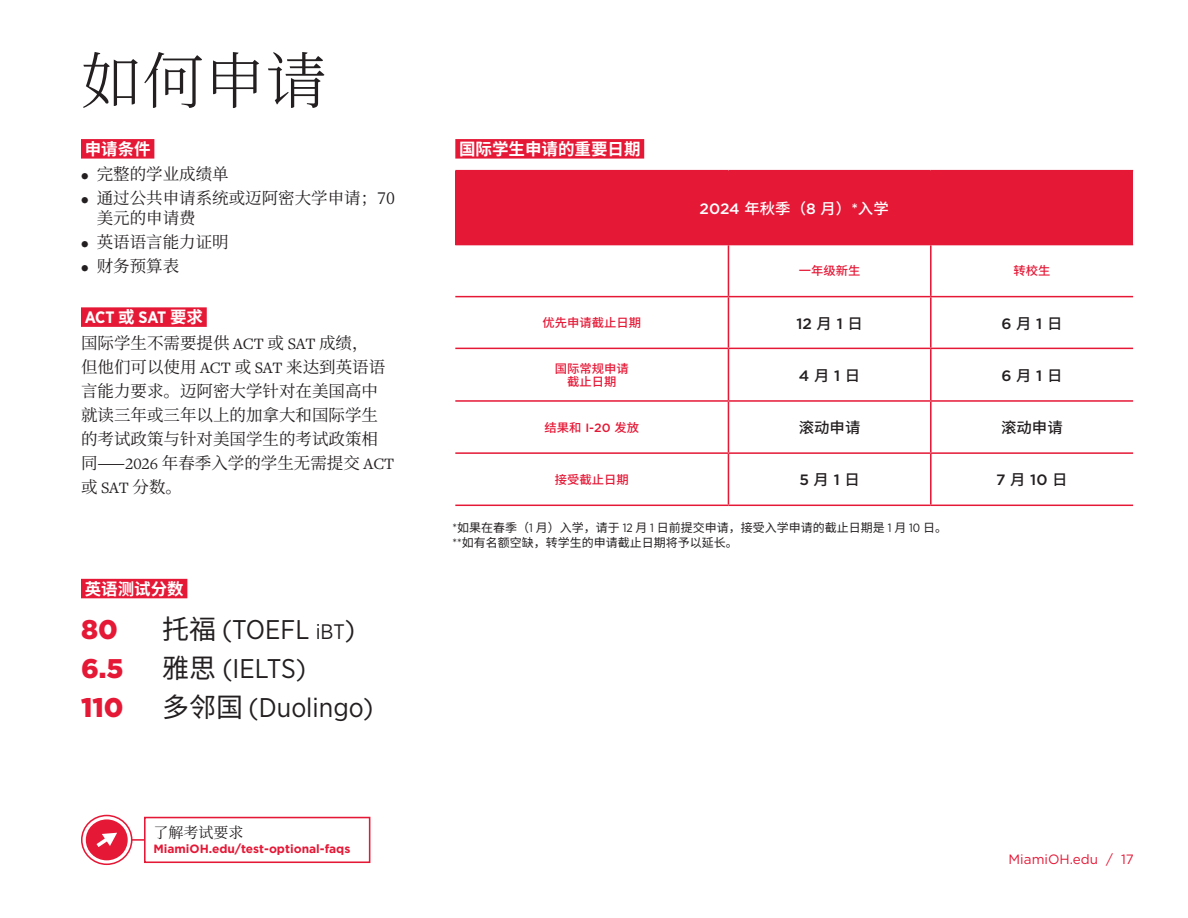
<style>
.page{position:relative;width:1188px;height:918px;background:#fff}
.page>*{position:absolute;margin:0;border:0;box-sizing:border-box;transform-origin:0 0}
.t1{font:300 61.5px "Noto Serif SC";color:#231f20}
.t2{font:27px "Gotham Narrow";color:#231f20}
.t3{font:900 27px "Gotham";color:#e51836}
.t4{font:16.5px/24px "Noto Serif SC";color:#231f20}
.t5{font:700 16.5px "Noto Sans SC";color:#fff}
.t6{font:700 16.5px "Gotham Narrow";letter-spacing:-.025em;color:#fff}
.t7{font:500 15px "Gotham";color:#231f20}
.t8{font:500 15px "Noto Sans SC";color:#fff}
.t9{font:500 15px "Noto Sans SC";color:#231f20}
.t10{font:15px "Noto Serif SC";color:#231f20}
.t11{font:13.5px "Gotham";color:#e51836}
.t12{font:12px "Noto Sans SC";color:#231f20}
.t13{font:500 12px/13.5px "Noto Sans SC";color:#e51836;text-align:center}
.t14{font:700 12px "Gotham";color:#e51836}
.s1{font-family:"Freight Text Pro"}
.s2{font-family:"Noto Sans SC"}
.s3{font-size:21px}
.s4{font-family:"Gotham"}
.s5{font-family:"Gotham Narrow"}
</style>
<div class="page">
<div style="left:81px;top:139px;width:73px;height:20px;background:#e51836"></div>
<div style="left:81px;top:307px;width:126px;height:20px;background:#e51836"></div>
<div style="left:455px;top:139px;width:189px;height:20px;background:#e51836"></div>
<div style="left:81px;top:579px;width:106px;height:19px;background:#e51836"></div>
<div style="left:81px;top:815px;width:52px;height:50px;border:2px solid #e51836;border-radius:50%"></div>
<div style="left:86px;top:819px;width:42px;height:41px;background:#e51836;border-radius:50%"></div>
<svg style="left:132px;top:816px;width:239px;height:48px"></svg>
<svg style="left:97px;top:833px;width:20px;height:14px"></svg>
<div style="left:455px;top:171px;width:678px;height:74px;background:#e51836"></div>
<hr style="left:455px;top:170px;width:273px;height:1px;background:#e51836">
<hr style="left:728px;top:170px;width:203px;height:1px;background:#e51836">
<hr style="left:931px;top:170px;width:202px;height:1px;background:#e51836">
<hr style="left:455px;top:296px;width:273px;height:1px;background:#e51836">
<hr style="left:728px;top:296px;width:203px;height:1px;background:#e51836">
<hr style="left:931px;top:296px;width:202px;height:1px;background:#e51836">
<hr style="left:455px;top:348px;width:273px;height:1px;background:#e51836">
<hr style="left:728px;top:348px;width:203px;height:1px;background:#e51836">
<hr style="left:931px;top:348px;width:202px;height:1px;background:#e51836">
<hr style="left:455px;top:400px;width:273px;height:2px;background:#e51836">
<hr style="left:728px;top:400px;width:203px;height:2px;background:#e51836">
<hr style="left:931px;top:400px;width:202px;height:2px;background:#e51836">
<hr style="left:455px;top:452px;width:273px;height:2px;background:#e51836">
<hr style="left:728px;top:452px;width:203px;height:2px;background:#e51836">
<hr style="left:931px;top:452px;width:202px;height:2px;background:#e51836">
<hr style="left:455px;top:505px;width:273px;height:1px;background:#e51836">
<hr style="left:728px;top:505px;width:203px;height:1px;background:#e51836">
<hr style="left:931px;top:505px;width:202px;height:1px;background:#e51836">
<hr style="left:728px;top:245px;width:1px;height:51px;background:#e51836">
<hr style="left:930px;top:245px;width:2px;height:51px;background:#e51836">
<hr style="left:728px;top:297px;width:1px;height:51px;background:#e51836">
<hr style="left:930px;top:297px;width:2px;height:51px;background:#e51836">
<hr style="left:728px;top:349px;width:1px;height:51px;background:#e51836">
<hr style="left:930px;top:349px;width:2px;height:51px;background:#e51836">
<hr style="left:728px;top:402px;width:1px;height:50px;background:#e51836">
<hr style="left:930px;top:402px;width:2px;height:50px;background:#e51836">
<hr style="left:728px;top:454px;width:1px;height:51px;background:#e51836">
<hr style="left:930px;top:454px;width:2px;height:51px;background:#e51836">
<h2 class="t1" style="left:81px;top:46px;width:248px">如何申请</h2>
<h3 class="t5" style="left:85px;top:139px;width:68px">申请条件</h3>
<p class="t4" style="left:81px;top:163px;width:149px"><span class="s1">•</span> 完整的学业成绩单</p>
<p class="t4" style="left:97px;top:189px;width:300px;line-height:19.8px;text-indent:-16px"><span class="s1">•</span> 通过公共申请系统或迈阿密大学申请；70美元的申请费</p>
<p class="t4" style="left:81px;top:230px;width:149px"><span class="s1">•</span> 英语语言能力证明</p>
<p class="t4" style="left:81px;top:254px;width:100px"><span class="s1">•</span> 财务预算表</p>
<h3 class="t6" style="left:85px;top:307px;width:120px">ACT <span class="s2">或</span> SAT <span class="s2">要求</span></h3>
<p class="t4" style="left:81px;top:331px;width:315px">国际学生不需要提供 <span class="s1">ACT</span> 或 <span class="s1">SAT</span> 成绩，<br>但他们可以使用 <span class="s1">ACT</span> 或 <span class="s1">SAT</span> 来达到英语语言能力要求。迈阿密大学针对在美国高中就读三年或三年以上的加拿大和国际学生的考试政策与针对美国学生的考试政策相同——<span class="s1">2026</span> 年春季入学的学生无需提交 <span class="s1">ACT</span>或 <span class="s1">SAT</span> 分数。</p>
<p class="t5" style="left:85px;top:579px;width:100px">英语测试分数</p>
<p class="t3" style="left:81px;top:611px;width:38px">80</p>
<p class="t2" style="left:162px;top:613px;width:194px"><span class="s2">托福</span> (TOEFL <span class="s3">iBT</span>)</p>
<p class="t3" style="left:81px;top:650px;width:44px">6.5</p>
<p class="t2" style="left:162px;top:652px;width:146px"><span class="s2">雅思</span> (IELTS)</p>
<p class="t3" style="left:81px;top:689px;width:44px">110</p>
<p class="t2" style="left:162px;top:691px;width:213px"><span class="s2">多邻国</span> (Duolingo)</p>
<p class="t10" style="left:153px;top:824px;width:91px">了解考试要求</p>
<p class="t14" style="left:153px;top:840px;width:199px">MiamiOH.edu/test-optional-faqs</p>
<h3 class="t5" style="left:459px;top:139px;width:183px">国际学生申请的重要日期</h3>
<p class="t8" style="left:700px;top:200px;width:191px"><span class="s4">2024</span> 年秋季（<span class="s4">8</span> 月）<span class="s4">*</span>入学</p>
<p class="t13" style="left:799px;top:265px;width:63px">一年级新生</p>
<p class="t13" style="left:1013px;top:265px;width:39px">转校生</p>
<p class="t13" style="left:543px;top:316px;width:100px">优先申请截止日期</p>
<p class="t7" style="left:796px;top:313px;width:68px">12 <span class="s2">月</span> 1 <span class="s2">日</span></p>
<p class="t7" style="left:1001px;top:313px;width:62px">6 <span class="s2">月</span> 1 <span class="s2">日</span></p>
<p class="t13" style="left:555px;top:362px;width:76px">国际常规申请截止日期</p>
<p class="t7" style="left:799px;top:366px;width:63px">4 <span class="s2">月</span> 1 <span class="s2">日</span></p>
<p class="t7" style="left:1001px;top:366px;width:62px">6 <span class="s2">月</span> 1 <span class="s2">日</span></p>
<p class="t13" style="left:545px;top:421px;width:96px">结果和 <span class="s4">I-20</span> 发放</p>
<p class="t9" style="left:799px;top:419px;width:63px">滚动申请</p>
<p class="t9" style="left:1001px;top:419px;width:63px">滚动申请</p>
<p class="t13" style="left:555px;top:473px;width:76px">接受截止日期</p>
<p class="t7" style="left:799px;top:470px;width:62px">5 <span class="s2">月</span> 1 <span class="s2">日</span></p>
<p class="t7" style="left:996px;top:470px;width:73px">7 <span class="s2">月</span> 10 <span class="s2">日</span></p>
<p class="t12" style="left:453px;top:521px;width:496px"><span class="s5">*</span>如果在春季（<span class="s5">1</span> 月）入学，请于 <span class="s5">12</span> 月 <span class="s5">1</span> 日前提交申请，接受入学申请的截止日期是 <span class="s5">1</span> 月 <span class="s5">10</span> 日。</p>
<p class="t12" style="left:453px;top:536px;width:287px"><span class="s5">**</span>如有名额空缺，转学生的申请截止日期将予以延长。</p>
<p class="t11" style="left:1009px;top:850px;width:91px">MiamiOH.edu</p>
<p class="t11" style="left:1106px;top:850px;width:29px">/ 17</p>
</div>
